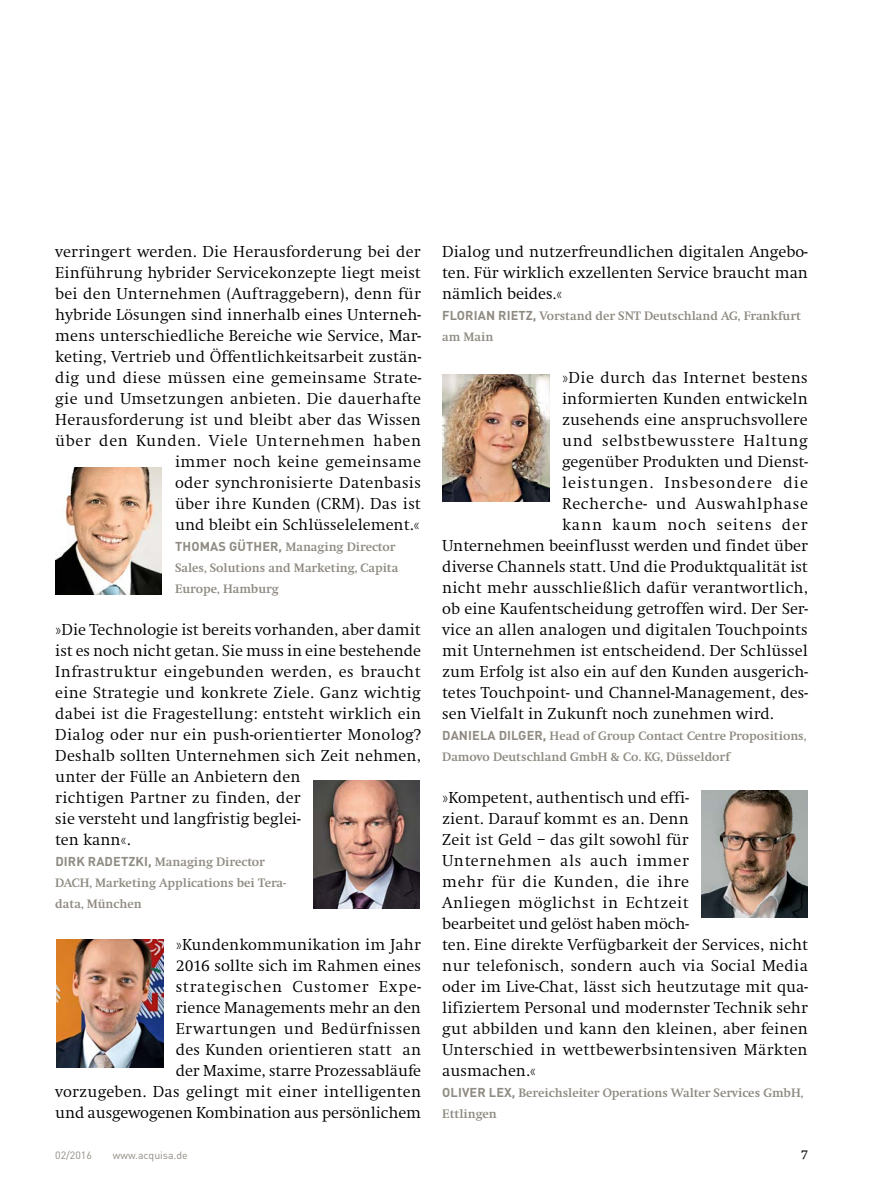
<style>
.page{position:relative;width:893px;height:1191px;background:#fff}
.page>*{position:absolute;margin:0;border:0;box-sizing:border-box;transform-origin:0 0}
.t1{font:300 16.5px/21px "Swift EF";letter-spacing:.005em;color:#000;text-align:right}
.t2{font:300 16.5px "Swift EF";letter-spacing:.045em;color:#000}
.t3{font:300 16.5px "Swift EF";letter-spacing:.06em;color:#000}
.t4{font:300 16.5px "Swift EF";letter-spacing:.04em;color:#000}
.t5{font:300 16.5px "Swift EF";letter-spacing:.05em;color:#000}
.t6{font:13.5px "Swift EF";color:#000}
.t7{font:700 12.75px/21px "Swift EF";color:#8f8b82}
.t8{font:10.5px "DINOT";color:#8f8b82}
.s1{font-family:"DINOT"}
</style>
<div class="page">
<img style="left:313px;top:780px;width:107px;height:128px">
<img style="left:57px;top:939px;width:106px;height:128px">
<img style="left:443px;top:374px;width:106px;height:128px">
<img style="left:702px;top:790px;width:106px;height:127px">
<img style="left:56px;top:467px;width:106px;height:128px">
<p class="t1" style="left:55px;top:241px;width:367px">verringert werden. Die Herausforderung bei der Einführung hybrider Servicekonzepte liegt meist bei den Unternehmen (Auftraggebern), denn für hybride Lösungen sind innerhalb eines Unterneh&shy;mens unterschiedliche Bereiche wie Service, Mar&shy;keting, Vertrieb und Öffentlichkeitsarbeit zustän&shy;dig und diese müssen eine gemeinsame Strate&shy;gie und Umsetzungen anbieten. Die dauerhafte Herausforderung ist und bleibt aber das Wissen über den Kunden. Viele Unternehmen haben immer noch keine gemeinsame<br>oder synchronisierte Datenbasis<br>über ihre Kunden (CRM). Das ist<br>und bleibt ein Schlüsselelement.«</p>
<p class="t7" style="left:175px;top:537px;width:225px"><span class="s1">THOMAS GÜTHER,</span> Managing Director<br>Sales, Solutions and Marketing, Capita<br>Europe, Hamburg</p>
<p class="t1" style="left:55px;top:619px;width:367px;text-align:left">»Die Technologie ist bereits vorhanden, aber damit ist es noch nicht getan. Sie muss in eine bestehende Infrastruktur eingebunden werden, es braucht eine Strategie und konkrete Ziele. Ganz wichtig dabei ist die Fragestellung: entsteht wirklich ein Dialog oder nur ein push-orientierter Monolog?<br>Deshalb sollten Unternehmen sich Zeit nehmen, unter der Fülle an Anbietern den<br>richtigen Partner zu finden, der<br>sie versteht und langfristig beglei-<br>ten kann«.</p>
<p class="t7" style="left:55px;top:852px;width:233px"><span class="s1">DIRK RADETZKI,</span> Managing Director<br>DACH, Marketing Applications bei Tera&shy;data, München</p>
<p class="t1" style="left:55px;top:934px;width:367px">»Kundenkommunikation im Jahr<br>2016 sollte sich im Rahmen eines<br>strategischen Customer Expe-<br>rience Managements mehr an den<br>Erwartungen und Bedürfnissen<br>des Kunden orientieren statt an<br>der Maxime, starre Prozessabläufe<br>vorzugeben. Das gelingt mit einer intelligenten und ausgewogenen Kombination aus persönlichem</p>
<p class="t1" style="left:442px;top:241px;width:367px;text-align:justify">Dialog und nutzerfreundlichen digitalen Angebo&shy;ten. Für wirklich exzellenten Service braucht man nämlich beides.«</p>
<p class="t7" style="left:442px;top:306px;width:360px"><span class="s1">FLORIAN RIETZ,</span> Vorstand der SNT Deutschland AG, Frankfurt am Main</p>
<p class="t1" style="left:562px;top:367px;width:247px">»Die durch das Internet bestens</p>
<p class="t1" style="left:562px;top:388px;width:247px">informierten Kunden entwickeln</p>
<p class="t1" style="left:562px;top:409px;width:247px">zusehends eine anspruchsvollere</p>
<p class="t2" style="left:562px;top:432px;width:247px">und selbstbewusstere Haltung</p>
<p class="t1" style="left:562px;top:451px;width:247px">gegenüber Produkten und Dienst-</p>
<p class="t3" style="left:562px;top:474px;width:247px">leistungen. Insbesondere die</p>
<p class="t4" style="left:562px;top:495px;width:247px">Recherche- und Auswahlphase</p>
<p class="t5" style="left:562px;top:516px;width:247px">kann kaum noch seitens der</p>
<p class="t1" style="left:442px;top:535px;width:367px">Unternehmen beeinflusst werden und findet über</p>
<p class="t1" style="left:442px;top:556px;width:367px">diverse Channels statt. Und die Produktqualität ist</p>
<p class="t1" style="left:442px;top:577px;width:367px">nicht mehr ausschließlich dafür verantwortlich,</p>
<p class="t1" style="left:442px;top:598px;width:367px">ob eine Kaufentscheidung getroffen wird. Der Ser-</p>
<p class="t1" style="left:442px;top:620px;width:367px">vice an allen analogen und digitalen Touchpoints</p>
<p class="t1" style="left:442px;top:641px;width:367px">mit Unternehmen ist entscheidend. Der Schlüssel</p>
<p class="t1" style="left:442px;top:662px;width:367px">zum Erfolg ist also ein auf den Kunden ausgerich-</p>
<p class="t1" style="left:442px;top:683px;width:367px">tetes Touchpoint- und Channel-Management, des-</p>
<p class="t1" style="left:442px;top:704px;width:333px">sen Vielfalt in Zukunft noch zunehmen wird.</p>
<p class="t7" style="left:442px;top:726px;width:366px"><span class="s1">DANIELA DILGER,</span> Head of Group Contact Centre Propositions,<br>Damovo Deutschland GmbH &amp; Co. KG, Düsseldorf</p>
<p class="t1" style="left:442px;top:787px;width:367px;text-align:left">»Kompetent, authentisch und effi-<br>zient. Darauf kommt es an. Denn<br>Zeit ist Geld – das gilt sowohl für<br>Unternehmen als auch immer<br>mehr für die Kunden, die ihre<br>Anliegen möglichst in Echtzeit<br>bearbeitet und gelöst haben möch-<br>ten. Eine direkte Verfügbarkeit der Services, nicht nur telefonisch, sondern auch via Social Media oder im Live-Chat, lässt sich heutzutage mit qua&shy;lifiziertem Personal und modernster Technik sehr gut abbilden und kann den kleinen, aber feinen Unterschied in wettbewerbsintensiven Märkten ausmachen.«</p>
<p class="t7" style="left:442px;top:1083px;width:363px"><span class="s1">OLIVER LEX,</span> Bereichsleiter Operations Walter Services GmbH,<br>Ettlingen</p>
<p class="t8" style="left:55px;top:1148px;width:38px">02/2016</p>
<p class="t8" style="left:113px;top:1148px;width:76px">www.acquisa.de</p>
<p class="t6" style="left:801px;top:1147px;width:9px">7</p>
</div>
